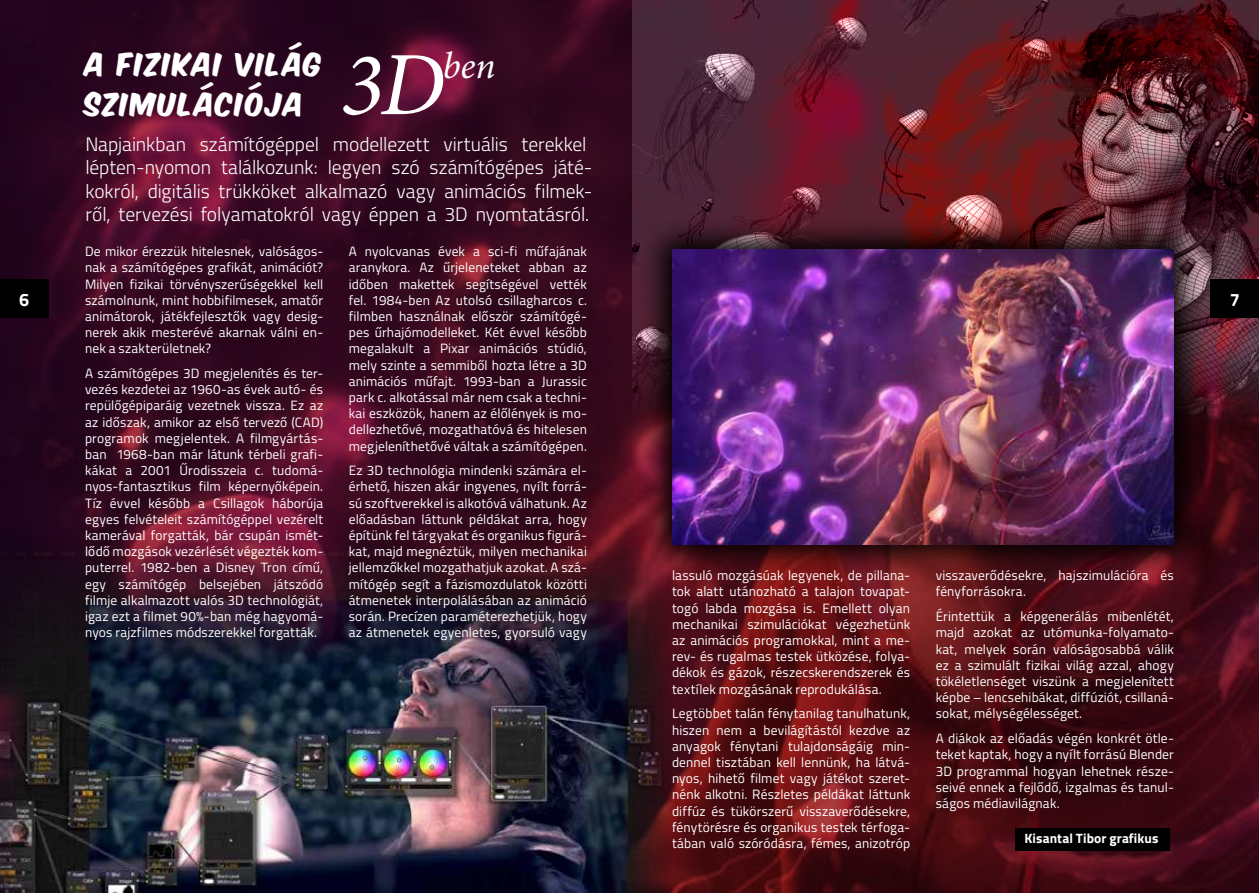
<style>
.page{position:relative;width:1259px;height:893px;background:#fff}
.page>*{position:absolute;margin:0;border:0;box-sizing:border-box;transform-origin:0 0}
.t1{font:italic 90.6px "Minion Pro";color:#fff}
.t2{font:italic 37.65px "Minion Pro";color:#fff}
.t3{font:27px/40px "H Zs C Komika Axis";letter-spacing:.075em;color:#fff}
.t4{font:300 19.5px/23.4px "Titillium";letter-spacing:-.005em;color:#fff}
.t5{font:700 18px "Titillium";color:#fff}
.t6{font:13.5px/16.2px "Titillium";letter-spacing:.01em;color:#fff;text-align:justify}
.t7{font:700 13.5px "Titillium";letter-spacing:.01em;color:#fff}
</style>
<div class="page">
<img style="left:0;top:0;width:1259px;height:893px">
<img style="left:632px;top:0;width:627px;height:422px">
<svg style="left:638px;top:216px;width:569px;height:362px;background:#471820"></svg>
<img style="left:672px;top:249px;width:502px;height:295px">
<img style="left:0;top:537px;width:672px;height:356px">
<div style="left:0;top:279px;width:48px;height:38px;background:#000"></div>
<div style="left:1210px;top:279px;width:49px;height:38px;background:#000"></div>
<div style="left:1015px;top:828px;width:154px;height:22px;background:#000"></div>
<h3 class="t3" style="left:85px;top:46px;width:239px">A FIZIKAI VILÁG<br>SZIMULÁCIÓJA</h3>
<h1 class="t1" style="left:341px;top:23px;width:105px">3D</h1>
<h2 class="t2" style="left:442px;top:40px;width:55px">ben</h2>
<p class="t4" style="left:85px;top:131px;width:509px">Napjainkban számítógéppel modellezett virtuális terekkel lépten-nyomon találkozunk: legyen szó számítógépes játé&shy;kokról, digitális trükköket alkalmazó vagy animációs filmek&shy;ről, tervezési folyamatokról vagy éppen a 3D nyomtatásról.</p>
<p class="t6" style="left:85px;top:243px;width:240px">De mikor érezzük hitelesnek, valóságos&shy;nak a számítógépes grafikát, animációt?<br>Milyen fizikai törvényszerűségekkel kell számolnunk, mint hobbifilmesek, amatőr animátorok, játékfejlesztők vagy desig&shy;nerek akik mesterévé akarnak válni en&shy;nek a szakterületnek?</p>
<p class="t6" style="left:85px;top:365px;width:240px">A számítógépes 3D megjelenítés és ter&shy;vezés kezdetei az 1960-as évek autó- és repülőgépiparáig vezetnek vissza. Ez az az időszak, amikor az első tervező (CAD) programok megjelentek. A filmgyártás&shy;ban 1968-ban már látunk térbeli grafi&shy;kákat a 2001 Űrodisszeia c. tudomá&shy;nyos-fantasztikus film képernyőképein.<br>Tíz évvel később a Csillagok háborúja egyes felvételeit számítógéppel vezérelt kamerával forgatták, bár csupán ismét&shy;lődő mozgások vezérlését végezték kom&shy;puterrel. 1982-ben a Disney Tron című, egy számítógép belsejében játszódó filmje alkalmazott valós 3D technológiát, igaz ezt a filmet 90%-ban még hagyomá&shy;nyos rajzfilmes módszerekkel forgatták.</p>
<p class="t6" style="left:349px;top:243px;width:240px">A nyolcvanas évek a sci-fi műfajának aranykora. Az űrjeleneteket abban az időben makettek segítségével vették fel. 1984-ben Az utolsó csillagharcos c. filmben használnak először számítógé&shy;pes űrhajómodelleket. Két évvel később megalakult a Pixar animációs stúdió, mely szinte a semmiből hozta létre a 3D animációs műfajt. 1993-ban a Jurassic park c. alkotással már nem csak a techni&shy;kai eszközök, hanem az élőlények is mo&shy;dellezhetővé, mozgathatóvá és hitelesen megjeleníthetővé váltak a számítógépen.</p>
<p class="t6" style="left:349px;top:462px;width:240px">Ez 3D technológia mindenki számára el&shy;érhető, hiszen akár ingyenes, nyílt forrá&shy;sú szoftverekkel is alkotóvá válhatunk. Az előadásban láttunk példákat arra, hogy építünk fel tárgyakat és organikus figurá&shy;kat, majd megnéztük, milyen mechanikai jellemzőkkel mozgathatjuk azokat. A szá&shy;mítógép segít a fázismozdulatok közötti átmenetek interpolálásában az animáció során. Precízen paraméterezhetjük, hogy az átmenetek egyenletes, gyorsuló vagy</p>
<h3 class="t5" style="left:19px;top:286px;width:12px">6</h3>
<h3 class="t5" style="left:1229px;top:286px;width:12px">7</h3>
<p class="t6" style="left:935px;top:567px;width:240px">visszaverődésekre, hajszimulációra és fényforrásokra.</p>
<p class="t6" style="left:935px;top:608px;width:240px">Érintettük a képgenerálás mibenlétét, majd azokat az utómunka-folyamato&shy;kat, melyek során valóságosabbá válik ez a szimulált fizikai világ azzal, ahogy tökéletlenséget viszünk a megjelenített képbe – lencsehibákat, diffúziót, csillaná&shy;sokat, mélységélességet.</p>
<p class="t6" style="left:935px;top:730px;width:240px">A diákok az előadás végén konkrét ötle&shy;teket kaptak, hogy a nyílt forrású Blender 3D programmal hogyan lehetnek része&shy;seivé ennek a fejlődő, izgalmas és tanul&shy;ságos médiavilágnak.</p>
<p class="t6" style="left:672px;top:567px;width:240px">lassuló mozgásúak legyenek, de pillana&shy;tok alatt utánozható a talajon tovapat&shy;togó labda mozgása is. Emellett olyan mechanikai szimulációkat végezhetünk az animációs programokkal, mint a me&shy;rev- és rugalmas testek ütközése, folya&shy;dékok és gázok, részecskerendszerek és textílek mozgásának reprodukálása.</p>
<p class="t6" style="left:672px;top:705px;width:240px">Legtöbbet talán fénytanilag tanulhatunk, hiszen nem a bevilágítástól kezdve az anyagok fénytani tulajdonságáig min&shy;dennel tisztában kell lennünk, ha látvá&shy;nyos, hihető filmet vagy játékot szeret&shy;nénk alkotni. Részletes példákat láttunk diffúz és tükörszerű visszaverődésekre, fénytörésre és organikus testek térfoga&shy;tában való szóródásra, fémes, anizotróp</p>
<p class="t7" style="left:1024px;top:828px;width:136px">Kisantal Tibor grafikus</p>
</div>
